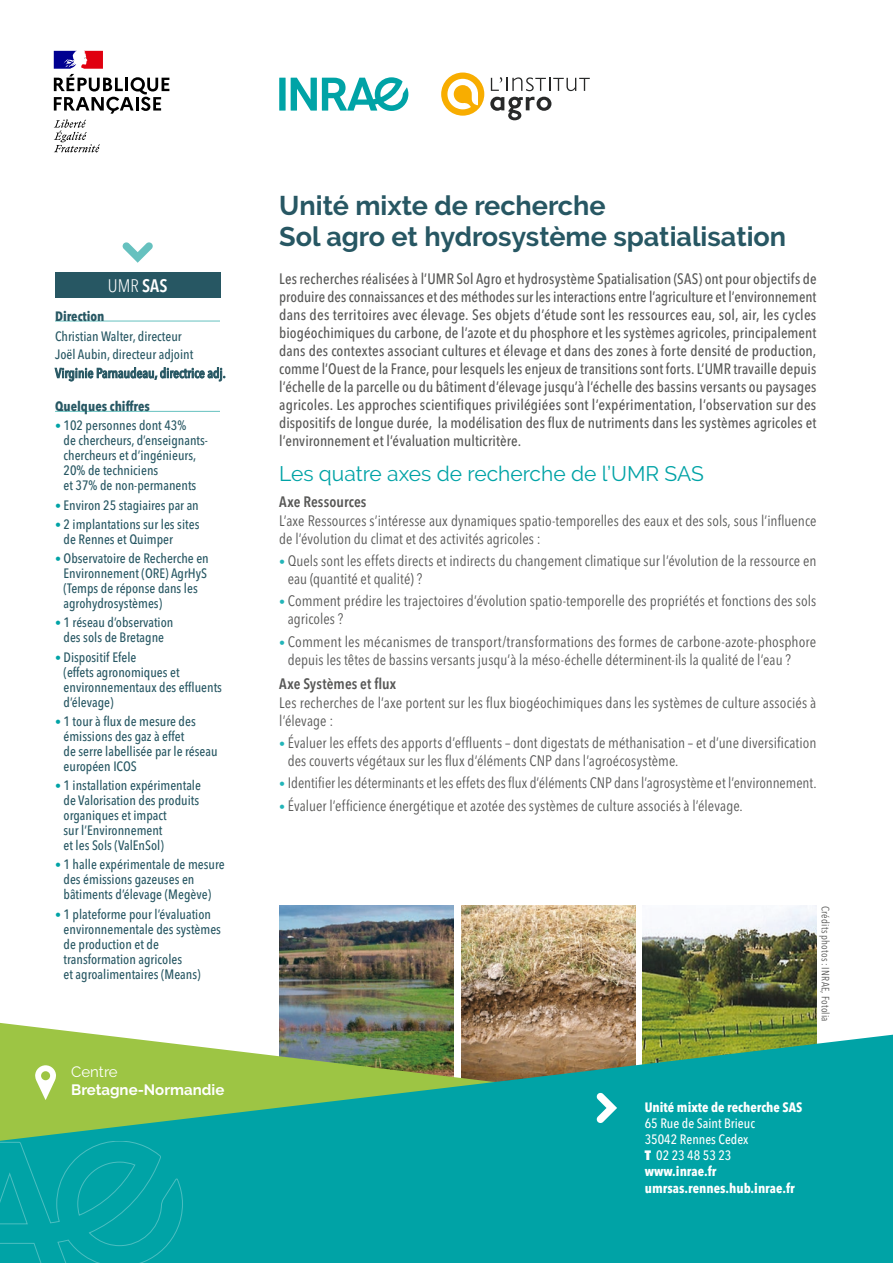
<style>
.page{position:relative;width:893px;height:1263px;background:#fff}
.page>*{position:absolute;margin:0;border:0;box-sizing:border-box;transform-origin:0 0}
.t1{font:700 27px/31.5px "Raleway";color:#275763}
.t2{font:21px "Raleway";color:#00a3a6}
.t3{font:300 condensed 18px "Avenir Next LT Pro";color:#fff}
.t4{font:condensed 15px/18px "Avenir Next LT Pro";letter-spacing:.005em;color:#575756}
.t5{font:500 condensed 15px/18px "Avenir Next LT Pro";letter-spacing:.005em;color:#575756;text-align:justify}
.t6{font:600 condensed 15px "Avenir Next LT Pro";letter-spacing:.01em;color:#575756}
.t7{font:700 15px "Raleway";color:#fff}
.t8{font:15px "Raleway";color:#fff}
.t9{font:500 condensed 13.5px/15px "Avenir Next LT Pro";color:#275763}
.t10{font:500 condensed 13.5px/16.2px "Avenir Next LT Pro";color:#fff}
.t11{font:700 condensed 13.5px "Avenir Next LT Pro";color:#275763}
.t12{font:700 condensed 13.5px "Avenir Next LT Pro";color:#fff}
.t13{font:condensed 10.5px "Avenir Next LT Pro";letter-spacing:.02em;color:#575756}
.s1{font-weight:600}
.s2{font-size:12px;color:#00a3a6}
.s3{font-weight:500;font-size:12px;color:#23b5b9}
.s4{font-weight:800}
.s5{font-weight:700}
</style>
<div class="page">
<img style="left:280px;top:906px;width:174px;height:117px">
<img style="left:461px;top:906px;width:174px;height:117px">
<img style="left:642px;top:906px;width:174px;height:117px">
<img style="left:0;top:1023px;width:893px;height:12px">
<svg style="left:0;top:1035px;width:893px;height:228px;background:#27a690"></svg>
<svg style="left:54px;top:51px;width:115px;height:101px"></svg>
<div style="left:279px;top:78px;width:7px;height:33px;background:#00a3a6"></div>
<svg style="left:291px;top:77px;width:117px;height:34px"></svg>
<svg style="left:490px;top:97px;width:61px;height:23px"></svg>
<svg style="left:491px;top:77px;width:99px;height:14px"></svg>
<svg style="left:441px;top:73px;width:43px;height:43px"></svg>
<svg style="left:35px;top:1065px;width:21px;height:35px"></svg>
<svg style="left:0;top:1141px;width:183px;height:122px;background:#03a4a7"></svg>
<div style="left:55px;top:272px;width:166px;height:26px;background:#275763"></div>
<hr style="left:55px;top:321px;width:170px;height:1px;background:#66c1bf">
<hr style="left:55px;top:411px;width:170px;height:1px;background:#66c1bf">
<svg style="left:123px;top:242px;width:30px;height:21px"></svg>
<svg style="left:596px;top:1092px;width:21px;height:31px"></svg>
<div style="left:220px;top:401px;width:31px;height:26px;background:#fff"></div>
<div style="left:220px;top:307px;width:31px;height:25px;background:#fff"></div>
<p class="t3" style="left:108px;top:275px;width:61px">UMR <span class="s1">SAS</span></p>
<p class="t11" style="left:55px;top:308px;width:51px">Direction</p>
<p class="t9" style="left:55px;top:327px;width:172px;line-height:18.3px">Christian Walter, directeur<br>Joël Aubin, directeur adjoint<br>Virginie Parnaudeau, directrice adj.</p>
<p class="t11" style="left:55px;top:398px;width:96px">Quelques chiffres</p>
<p class="t9" style="left:64px;top:418px;width:146px;text-indent:-9px"><span class="s2">•</span> 102 personnes dont 43%<br>de chercheurs, d’enseignants&shy;chercheurs et d’ingénieurs,<br>20% de techniciens<br>et 37% de non-permanents</p>
<p class="t9" style="left:55px;top:497px;width:145px"><span class="s2">•</span> Environ 25 stagiaires par an</p>
<p class="t9" style="left:64px;top:516px;width:137px;text-indent:-9px"><span class="s2">•</span> 2 implantations sur les sites de Rennes et Quimper</p>
<p class="t9" style="left:64px;top:551px;width:147px;text-indent:-9px"><span class="s2">•</span> Observatoire de Recherche en<br>Environnement (ORE) AgrHyS (Temps de réponse dans les agrohydrosystèmes)</p>
<p class="t9" style="left:55px;top:615px;width:120px;text-align:center"><span class="s2">•</span> 1 réseau d’observation des sols de Bretagne</p>
<p class="t9" style="left:64px;top:649px;width:160px;text-indent:-9px"><span class="s2">•</span> Dispositif Efele<br>(effets agronomiques et environnementaux des effluents d’élevage)</p>
<p class="t9" style="left:64px;top:713px;width:156px;text-indent:-9px"><span class="s2">•</span> 1 tour à flux de mesure des émissions des gaz à effet<br>de serre labellisée par le réseau européen ICOS</p>
<p class="t9" style="left:64px;top:778px;width:139px;text-indent:-9px"><span class="s2">•</span> 1 installation expérimentale de Valorisation des produits organiques et impact<br>sur l’Environnement<br>et les Sols (ValEnSol)</p>
<p class="t9" style="left:64px;top:857px;width:163px;text-indent:-9px"><span class="s2">•</span> 1 halle expérimentale de mesure des émissions gazeuses en bâtiments d’élevage (Megève)</p>
<p class="t9" style="left:64px;top:906px;width:159px;text-indent:-9px"><span class="s2">•</span> 1 plateforme pour l’évaluation environnementale des systèmes de production et de transformation agricoles<br>et agroalimentaires (Means)</p>
<p class="t8" style="left:71px;top:1063px;width:48px">Centre</p>
<p class="t7" style="left:71px;top:1081px;width:155px">Bretagne-Normandie</p>
<h1 class="t1" style="left:279px;top:190px;width:508px">Unité mixte de recherche<br>Sol agro et hydrosystème spatialisation</h1>
<p class="t5" style="left:279px;top:269px;width:539px">Les recherches réalisées à l’UMR Sol Agro et hydrosystème Spatialisation (SAS) ont pour objectifs de produire des connaissances et des méthodes sur les interactions entre l’agriculture et l’environnement dans des territoires avec élevage. Ses objets d’étude sont les ressources eau, sol, air, les cycles biogéochimiques du carbone, de l’azote et du phosphore et les systèmes agricoles, principalement dans des contextes associant cultures et élevage et dans des zones à forte densité de production, comme l’Ouest de la France, pour lesquels les enjeux de transitions sont forts. L’UMR travaille depuis l’échelle de la parcelle ou du bâtiment d’élevage jusqu’à l’échelle des bassins versants ou paysages agricoles. Les approches scientifiques privilégiées sont l’expérimentation, l’observation sur des dispositifs de longue durée, la modélisation des flux de nutriments dans les systèmes agricoles et l’environnement et l’évaluation multicritère.</p>
<h2 class="t2" style="left:279px;top:462px;width:426px">Les quatre axes de recherche de l’UMR SAS</h2>
<p class="t6" style="left:279px;top:493px;width:89px">Axe Ressources</p>
<p class="t4" style="left:279px;top:512px;width:539px">L’axe Ressources s’intéresse aux dynamiques spatio-temporelles des eaux et des sols, sous l’influence de l’évolution du climat et des activités agricoles :</p>
<p class="t4" style="left:288px;top:552px;width:530px;text-indent:-9px"><span class="s3">•</span> Quels sont les effets directs et indirects du changement climatique sur l’évolution de la ressource en eau (quantité et qualité) ?</p>
<p class="t4" style="left:288px;top:592px;width:530px;text-indent:-9px"><span class="s3">•</span> Comment prédire les trajectoires d’évolution spatio-temporelle des propriétés et fonctions des sols agricoles ?</p>
<p class="t4" style="left:288px;top:632px;width:530px;text-indent:-9px"><span class="s3">•</span> Comment les mécanismes de transport/transformations des formes de carbone-azote-phosphore depuis les têtes de bassins versants jusqu’à la méso-échelle déterminent-ils la qualité de l’eau ?</p>
<p class="t6" style="left:279px;top:675px;width:119px">Axe Systèmes et flux</p>
<p class="t4" style="left:279px;top:694px;width:539px">Les recherches de l’axe portent sur les flux biogéochimiques dans les systèmes de culture associés à l’élevage :</p>
<p class="t4" style="left:288px;top:734px;width:530px;text-indent:-9px"><span class="s3">•</span> Évaluer les effets des apports d’effluents – dont digestats de méthanisation – et d’une diversification des couverts végétaux sur les flux d’éléments CNP dans l’agroécosystème.</p>
<p class="t4" style="left:279px;top:774px;width:539px"><span class="s3">•</span> Identifier les déterminants et les effets des flux d’éléments CNP dans l’agrosystème et l’environnement.</p>
<p class="t4" style="left:279px;top:796px;width:465px"><span class="s3">•</span> Évaluer l’efficience énergétique et azotée des systèmes de culture associés à l’élevage.</p>
<p class="t13" style="left:832px;top:906px;width:117px;rotate:90deg">Crédits photos: INRAE, Fotolia</p>
<p class="t12" style="left:645px;top:1098px;width:159px">Unité mixte de recherche SAS</p>
<p class="t10" style="left:645px;top:1115px;width:152px">65 Rue de Saint Brieuc<br>35042 Rennes Cedex<br><span class="s4">T</span> 02 23 48 53 23 <span class="s5">www.inrae.fr umrsas.rennes.hub.inrae.fr</span></p>
</div>
